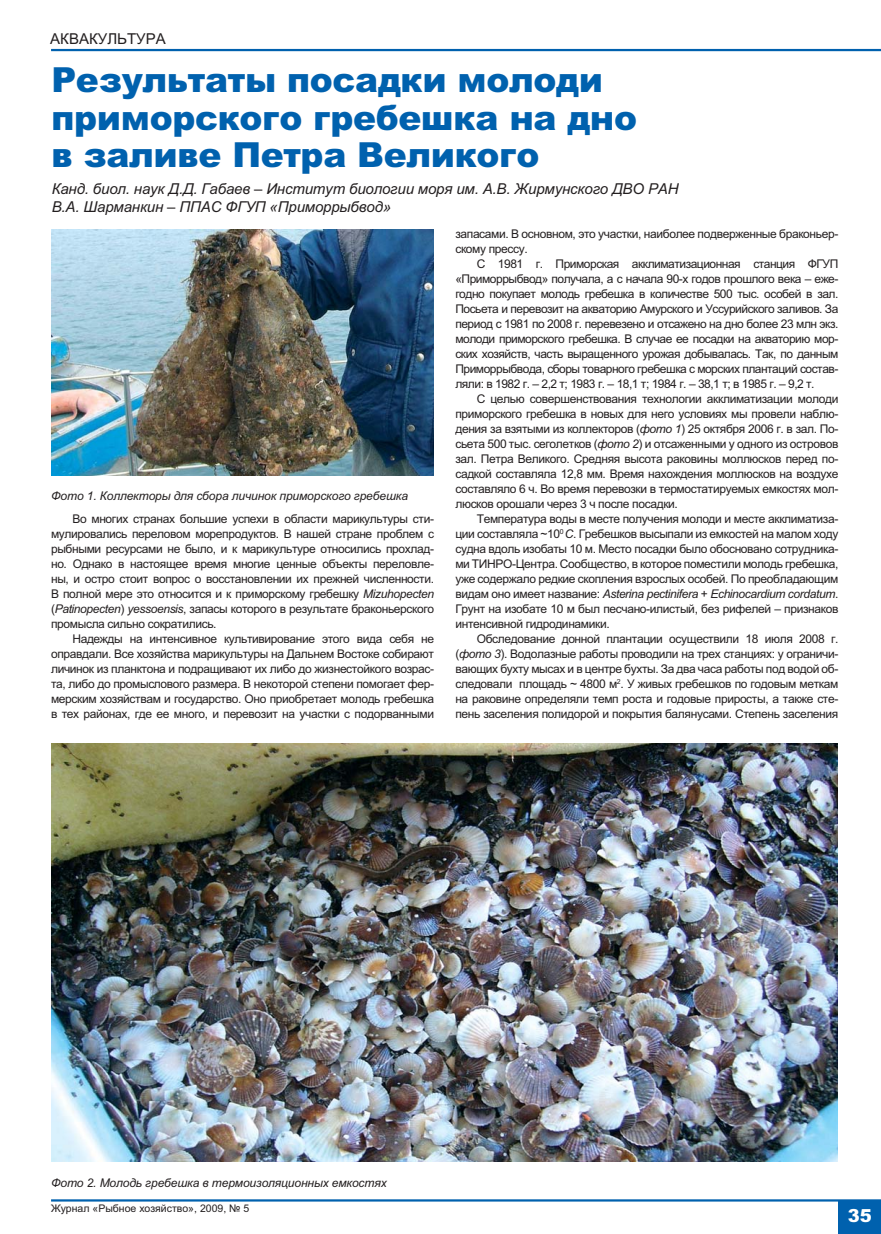
<style>
.page{position:relative;width:881px;height:1234px;background:#fff}
.page>*{position:absolute;margin:0;border:0;box-sizing:border-box;transform-origin:0 0}
.t1{font:900 34.5px/37.5px "Arial Blackz";letter-spacing:-.01em;color:#0061ae}
.t2{font:900 18px "Arial Blackz";color:#fff}
.t3{font:italic 15px/18px "Arialz";letter-spacing:-.01em;color:#231f20}
.t4{font:15px "Arialz";color:#231f20}
.t5{font:12px/15px "Arialz";letter-spacing:-.03em;color:#231f20;text-align:justify}
.t6{font:italic 12px "Arialz";letter-spacing:-.01em;color:#231f20}
.t7{font:10.5px "Arialz";color:#231f20}
.s1{font-style:italic}
</style>
<div class="page">
<hr style="left:51px;top:49px;width:829px;height:2px;background:#0061ae">
<hr style="left:51px;top:1198px;width:829px;height:3px;background:#0061ae">
<div style="left:838px;top:1199px;width:42px;height:34px;background:#0061ae"></div>
<img style="left:51px;top:230px;width:382px;height:246px">
<img style="left:52px;top:743px;width:784px;height:418px">
<p class="t4" style="left:50px;top:34px;width:117px">АКВАКУЛЬТУРА</p>
<h1 class="t1" style="left:51px;top:65px;width:587px">Результаты посадки молоди приморского гребешка на дно в заливе Петра Великого</h1>
<p class="t3" style="left:52px;top:182px;width:628px">Канд. биол. наук Д.Д. Габаев – Институт биологии моря им. А.В. Жирмунского ДВО РАН<br>В.А. Шарманкин – ППАС ФГУП «Приморрыбвод»</p>
<p class="t6" style="left:51px;top:491px;width:358px">Фото 1. Коллекторы для сбора личинок приморского гребешка</p>
<p class="t5" style="left:51px;top:513px;width:384px;text-indent:21px">Во многих странах большие успехи в области марикультуры сти&shy;мулировались переловом морепродуктов. В нашей стране проблем с рыбными ресурсами не было, и к марикультуре относились прохлад&shy;но. Однако в настоящее время многие ценные объекты переловле&shy;ны, и остро стоит вопрос о восстановлении их прежней численности.<br>В полной мере это относится и к приморскому гребешку <span class="s1">Mizuhopecten </span>(<span class="s1">Patinopecten</span>) <span class="s1">yessoensis</span>, запасы которого в результате браконьерского промысла сильно сократились.</p>
<p class="t5" style="left:51px;top:633px;width:384px;text-indent:21px">Надежды на интенсивное культивирование этого вида себя не оправдали. Все хозяйства марикультуры на Дальнем Востоке собирают личинок из планктона и подращивают их либо до жизнестойкого возрас&shy;та, либо до промыслового размера. В некоторой степени помогает фер&shy;мерским хозяйствам и государство. Оно приобретает молодь гребешка в тех районах, где ее много, и перевозит на участки с подорванными</p>
<p class="t5" style="left:455px;top:228px;width:384px">запасами. В основном, это участки, наиболее подверженные браконьер&shy;скому прессу.</p>
<p class="t5" style="left:455px;top:258px;width:384px;text-indent:21px">С 1981 г. Приморская акклиматизационная станция ФГУП «Приморрыбвод» получала, а с начала 90-х годов прошлого века – еже&shy;годно покупает молодь гребешка в количестве 500 тыс. особей в зал.<br>Посьета и перевозит на акваторию Амурского и Уссурийского заливов. За период с 1981 по 2008 г. перевезено и отсажено на дно более 23 млн экз. молоди приморского гребешка. В случае ее посадки на акваторию мор&shy;ских хозяйств, часть выращенного урожая добывалась. Так, по данным Приморрыбвода, сборы товарного гребешка с морских плантаций состав&shy;ляли: в 1982 г. – 2,2 т; 1983 г. – 18,1 т; 1984 г. – 38,1 т; в 1985 г. – 9,2 т.</p>
<p class="t5" style="left:455px;top:393px;width:384px;text-indent:21px">С целью совершенствования технологии акклиматизации молоди приморского гребешка в новых для него условиях мы провели наблю&shy;дения за взятыми из коллекторов (<span class="s1">фото 1</span>) 25 октября 2006 г. в зал. По&shy;сьета 500 тыс. сеголетков (<span class="s1">фото 2</span>) и отсаженными у одного из островов зал. Петра Великого. Средняя высота раковины моллюсков перед по&shy;садкой составляла 12,8 мм. Время нахождения моллюсков на воздухе составляло 6 ч. Во время перевозки в термостатируемых емкостях мол&shy;люсков орошали через 3 ч после посадки.</p>
<p class="t5" style="left:455px;top:513px;width:384px;text-indent:21px">Температура воды в месте получения молоди и месте акклиматиза&shy;ции составляла ~10<sup>0</sup> <span class="s1">С</span>. Гребешков высыпали из емкостей на малом ходу судна вдоль изобаты 10 м. Место посадки было обосновано сотрудника&shy;ми ТИНРО-Центра. Сообщество, в которое поместили молодь гребешка, уже содержало редкие скопления взрослых особей. По преобладающим видам оно имеет название: <span class="s1">Asterina pectinifera</span> + <span class="s1">Echinocardium cordatum</span>.<br>Грунт на изобате 10 м был песчано-илистый, без рифелей – признаков интенсивной гидродинамики.</p>
<p class="t5" style="left:455px;top:633px;width:384px;text-indent:21px">Обследование донной плантации осуществили 18 июля 2008 г. (<span class="s1">фото 3</span>). Водолазные работы проводили на трех станциях: у ограничи&shy;вающих бухту мысах и в центре бухты. За два часа работы под водой об&shy;следовали площадь ~ 4800 м<sup>2</sup>. У живых гребешков по годовым меткам на раковине определяли темп роста и годовые приросты, а также сте&shy;пень заселения полидорой и покрытия балянусами. Степень заселения</p>
<p class="t6" style="left:51px;top:1178px;width:337px">Фото 2. Молодь гребешка в термоизоляционных емкостях</p>
<p class="t7" style="left:51px;top:1204px;width:200px">Журнал «Рыбное хозяйство», 2009, № 5</p>
<h2 class="t2" style="left:847px;top:1208px;width:26px">35</h2>
</div>
